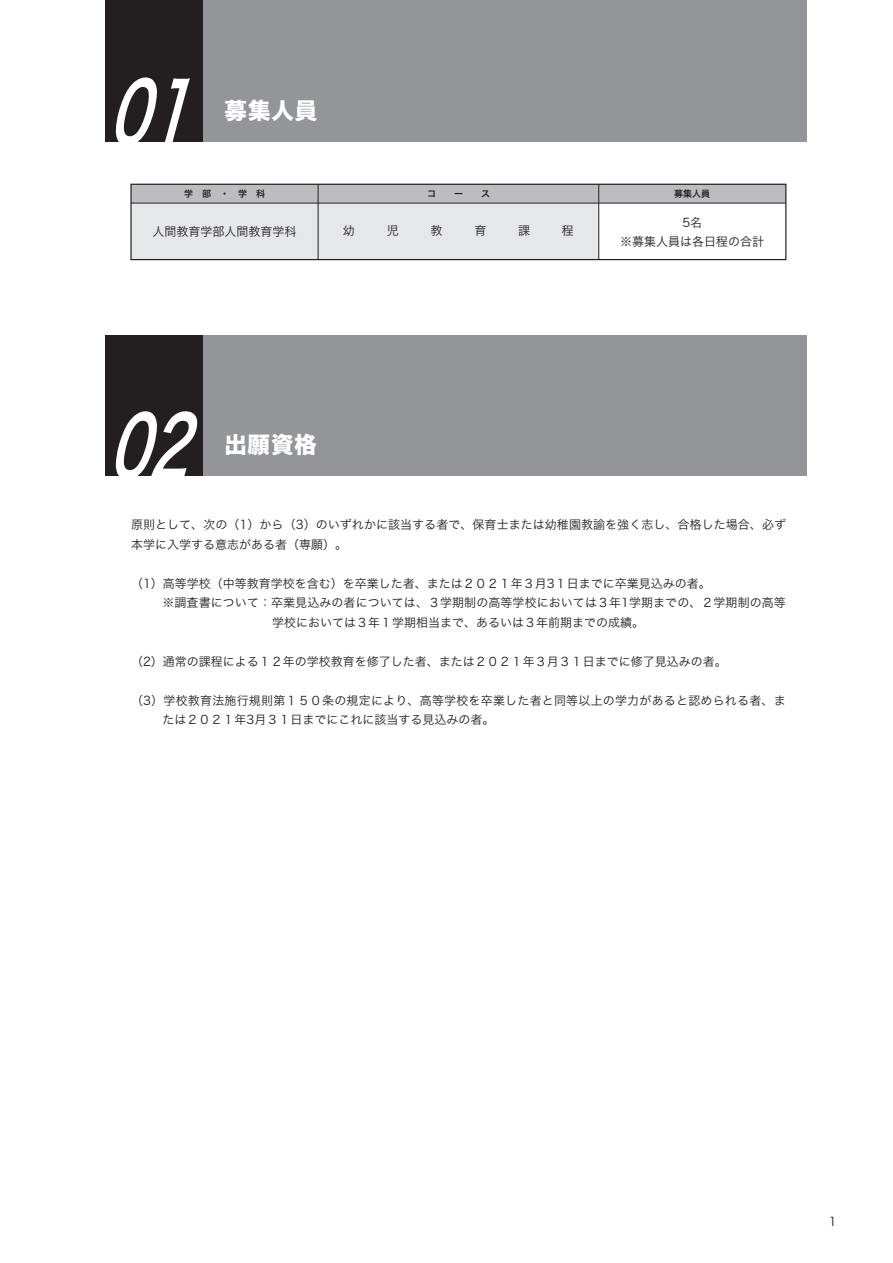
<style>
.page{position:relative;width:893px;height:1263px;background:#fff}
.page>*{position:absolute;margin:0;border:0;box-sizing:border-box;transform-origin:0 0}
.t1{font:italic 82.65px "Hira Kaku Pro W6";color:#fff;scale:.67 1}
.t2{font:22.5px "Hira Kaku Std W8";letter-spacing:.04em;color:#fff}
.t3{font:12px/19.5px "Hira Kaku Pro W3";color:#231f20}
.t4{font:9px "Hira Kaku Pro W6";color:#231f20}
</style>
<div class="page">
<div style="left:203px;top:0;width:604px;height:142px;background:#939598"></div>
<div style="left:105px;top:0;width:98px;height:142px;background:#231f20"></div>
<div style="left:203px;top:335px;width:604px;height:141px;background:#939598"></div>
<div style="left:105px;top:335px;width:98px;height:141px;background:#231f20"></div>
<div style="left:131px;top:184px;width:655px;height:19px;background:#bcbdc0"></div>
<div style="left:131px;top:203px;width:468px;height:57px;background:#e6e7e9"></div>
<div style="left:130px;top:184px;width:656px;height:76px;border:1px solid #231f20"></div>
<hr style="left:598px;top:184px;width:1px;height:76px;background:#231f20">
<hr style="left:131px;top:203px;width:655px;height:1px;background:#231f20">
<hr style="left:318px;top:184px;width:1px;height:76px;background:#231f20">
<h1 class="t1" style="left:108px;top:38px;width:177px">01</h1>
<h2 class="t2" style="left:225px;top:98px;width:94px">募集人員</h2>
<p class="t4" style="left:184px;top:186px;width:82px">学　部　・　学　科</p>
<p class="t3" style="left:152px;top:221px;width:145px">人間教育学部人間教育学科</p>
<p class="t4" style="left:427px;top:186px;width:10px">コ</p>
<p class="t4" style="left:454px;top:186px;width:10px">ー</p>
<p class="t4" style="left:481px;top:186px;width:10px">ス</p>
<p class="t4" style="left:674px;top:186px;width:37px">募集人員</p>
<p class="t3" style="left:620px;top:212px;width:145px;text-align:center">5名<br>※募集人員は各日程の合計</p>
<p class="t3" style="left:343px;top:220px;width:13px">幼</p>
<p class="t3" style="left:387px;top:220px;width:13px">児</p>
<p class="t3" style="left:431px;top:220px;width:13px">教</p>
<p class="t3" style="left:474px;top:220px;width:13px">育</p>
<p class="t3" style="left:518px;top:220px;width:13px">課</p>
<p class="t3" style="left:562px;top:220px;width:13px">程</p>
<h1 class="t1" style="left:108px;top:371px;width:177px">02</h1>
<h2 class="t2" style="left:225px;top:432px;width:94px">出願資格</h2>
<p class="t3" style="left:131px;top:514px;width:657px">原則として、次の（1）から（3）のいずれかに該当する者で、保育士または幼稚園教諭を強く志し、合格した場合、必ず本学に入学する意志がある者（専願）。</p>
<p class="t3" style="left:131px;top:573px;width:581px">（1）高等学校（中等教育学校を含む）を卒業した者、または２０２１年３月3１日までに卒業見込みの者。</p>
<p class="t3" style="left:163px;top:592px;width:625px">※調査書について：卒業見込みの者については、３学期制の高等学校においては３年1学期までの、２学期制の高等</p>
<p class="t3" style="left:272px;top:612px;width:373px">学校においては３年１学期相当まで、あるいは３年前期までの成績。</p>
<p class="t3" style="left:131px;top:651px;width:597px">（2）通常の課程による１２年の学校教育を修了した者、または２０２１年３月３１日までに修了見込みの者。</p>
<p class="t3" style="left:163px;top:689px;width:625px;text-indent:-32px">（3）学校教育法施行規則第１５０条の規定により、高等学校を卒業した者と同等以上の学力があると認められる者、または２０２１年3月３１日までにこれに該当する見込みの者。</p>
<p class="t3" style="left:829px;top:1211px;width:9px">1</p>
</div>
